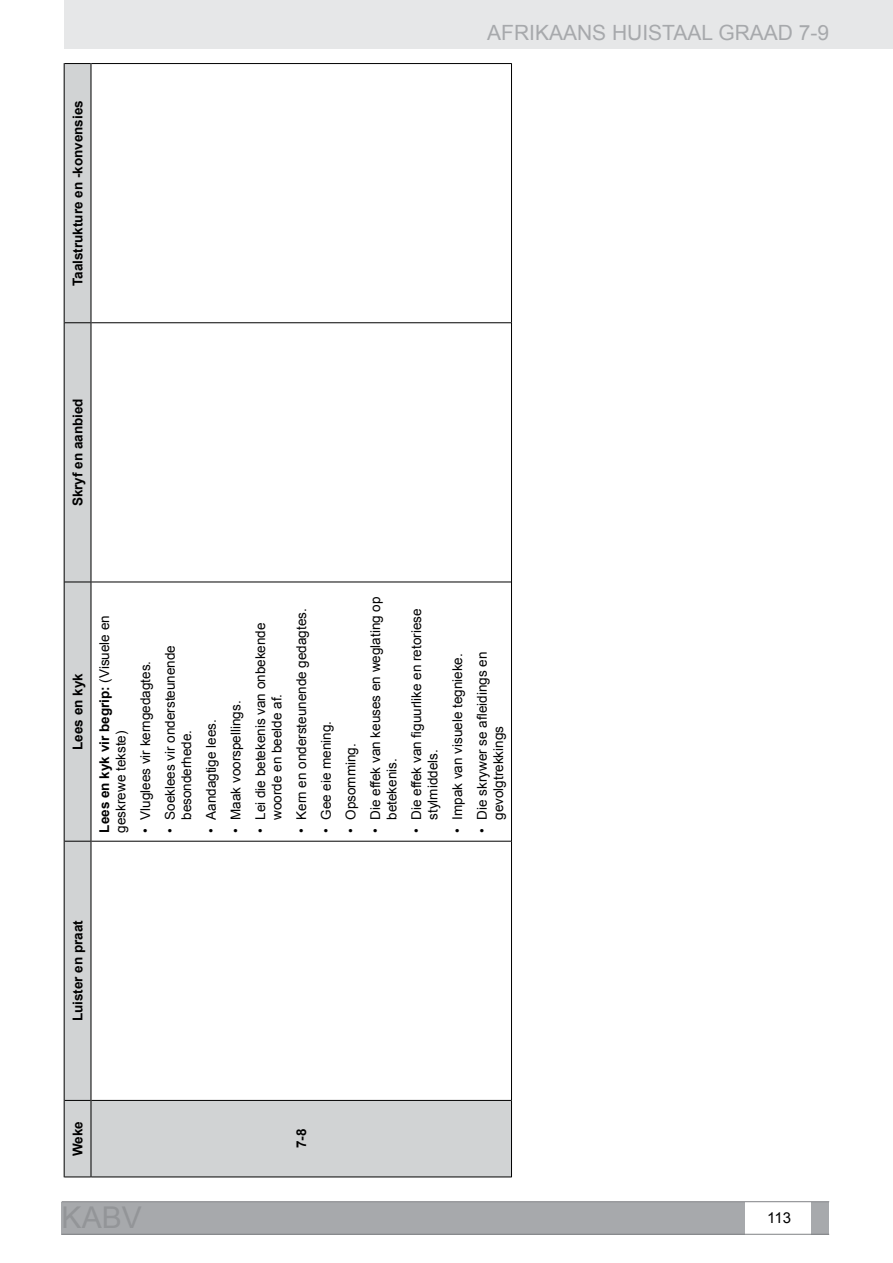
<style>
.page{position:relative;width:893px;height:1263px;background:#fff}
.page>*{position:absolute;margin:0;border:0;box-sizing:border-box;transform-origin:0 0}
.t1{font:21px "Arial";color:#a7a9ac}
.t2{font:15px "Arial";color:#000}
.t3{font:13.5px/16.2px "Arial";color:#000}
.t4{font:700 13.5px "Arial";color:#000}
.s1{font-weight:700}
</style>
<div class="page">
<div style="left:64px;top:0;width:829px;height:49px;background:#e6e7e8"></div>
<div style="left:62px;top:1202px;width:683px;height:32px;background:#a7a9ac"></div>
<div style="left:812px;top:1202px;width:17px;height:32px;background:#a7a9ac"></div>
<hr style="left:62px;top:1234px;width:767px;height:1px;background:#808285">
<hr style="left:62px;top:1201px;width:767px;height:1px;background:#808285">
<svg style="left:65px;top:64px;width:446px;height:1112px"></svg>
<hr style="left:91px;top:1176px;width:420px;height:1px;background:#000">
<hr style="left:91px;top:1100px;width:420px;height:1px;background:#000">
<hr style="left:91px;top:841px;width:420px;height:1px;background:#000">
<hr style="left:91px;top:582px;width:420px;height:1px;background:#000">
<hr style="left:91px;top:322px;width:420px;height:1px;background:#000">
<hr style="left:91px;top:63px;width:420px;height:1px;background:#000">
<hr style="left:511px;top:1100px;width:1px;height:77px;background:#000">
<hr style="left:511px;top:841px;width:1px;height:259px;background:#000">
<hr style="left:511px;top:582px;width:1px;height:259px;background:#000">
<hr style="left:511px;top:323px;width:1px;height:259px;background:#000">
<hr style="left:511px;top:63px;width:1px;height:260px;background:#000">
<hr style="left:64px;top:1100px;width:1px;height:77px;background:#000">
<svg style="left:65px;top:1176px;width:26px;height:1px"></svg>
<hr style="left:64px;top:841px;width:1px;height:259px;background:#000">
<svg style="left:65px;top:1100px;width:26px;height:1px"></svg>
<hr style="left:64px;top:582px;width:1px;height:259px;background:#000">
<svg style="left:65px;top:841px;width:26px;height:1px"></svg>
<hr style="left:64px;top:323px;width:1px;height:259px;background:#000">
<svg style="left:65px;top:582px;width:26px;height:1px"></svg>
<hr style="left:64px;top:63px;width:1px;height:260px;background:#000">
<svg style="left:65px;top:322px;width:26px;height:1px"></svg>
<svg style="left:65px;top:63px;width:26px;height:1px"></svg>
<hr style="left:91px;top:1100px;width:1px;height:77px;background:#000">
<hr style="left:91px;top:841px;width:1px;height:259px;background:#000">
<hr style="left:91px;top:582px;width:1px;height:259px;background:#000">
<hr style="left:91px;top:323px;width:1px;height:259px;background:#000">
<hr style="left:91px;top:63px;width:1px;height:260px;background:#000">
<p class="t4" style="left:69px;top:286px;width:187px;rotate:-90deg">Taalstrukture en -konvensies</p>
<h1 class="t1" style="left:487px;top:19px;width:343px">AFRIKAANS HUISTAAL GRAAD 7-9</h1>
<p class="t4" style="left:69px;top:506px;width:110px;rotate:-90deg">Skryf en aanbied</p>
<p class="t4" style="left:69px;top:750px;width:78px;rotate:-90deg">Lees en kyk</p>
<p class="t3" style="left:97px;top:833px;width:219px;rotate:-90deg"><span class="s1">Lees en kyk vir begrip:</span> (Visuele en geskrewe tekste)</p>
<p class="t3" style="left:138px;top:833px;width:173px;rotate:-90deg">• Vluglees vir kerngedagtes.</p>
<p class="t3" style="left:162px;top:820px;width:176px;text-indent:-13px;rotate:-90deg">• Soeklees vir ondersteunende besonderhede.</p>
<p class="t3" style="left:203px;top:833px;width:115px;rotate:-90deg">• Aandagtige lees.</p>
<p class="t3" style="left:228px;top:833px;width:134px;rotate:-90deg">• Maak voorspellings.</p>
<p class="t3" style="left:253px;top:820px;width:199px;text-indent:-13px;rotate:-90deg">• Lei die betekenis van onbekende woorde en beelde af.</p>
<p class="t3" style="left:293px;top:833px;width:226px;rotate:-90deg">• Kern en ondersteunende gedagtes.</p>
<p class="t3" style="left:318px;top:833px;width:113px;rotate:-90deg">• Gee eie mening.</p>
<p class="t3" style="left:343px;top:833px;width:91px;rotate:-90deg">• Opsomming.</p>
<p class="t3" style="left:368px;top:820px;width:225px;text-indent:-13px;rotate:-90deg">• Die effek van keuses en weglating op betekenis.</p>
<p class="t3" style="left:408px;top:820px;width:213px;text-indent:-13px;rotate:-90deg">• Die effek van figuurlike en retoriese stylmiddels.</p>
<p class="t3" style="left:449px;top:833px;width:181px;rotate:-90deg">• Impak van visuele tegnieke.</p>
<p class="t3" style="left:474px;top:820px;width:170px;text-indent:-13px;rotate:-90deg">• Die skrywer se afleidings en gevolgtrekkings</p>
<p class="t4" style="left:69px;top:1021px;width:103px;rotate:-90deg">Luister en praat</p>
<p class="t4" style="left:69px;top:1156px;width:37px;rotate:-90deg">Weke</p>
<p class="t4" style="left:292px;top:1148px;width:21px;rotate:-90deg">7-8</p>
<p class="t2" style="left:767px;top:1208px;width:25px">113</p>
</div>
